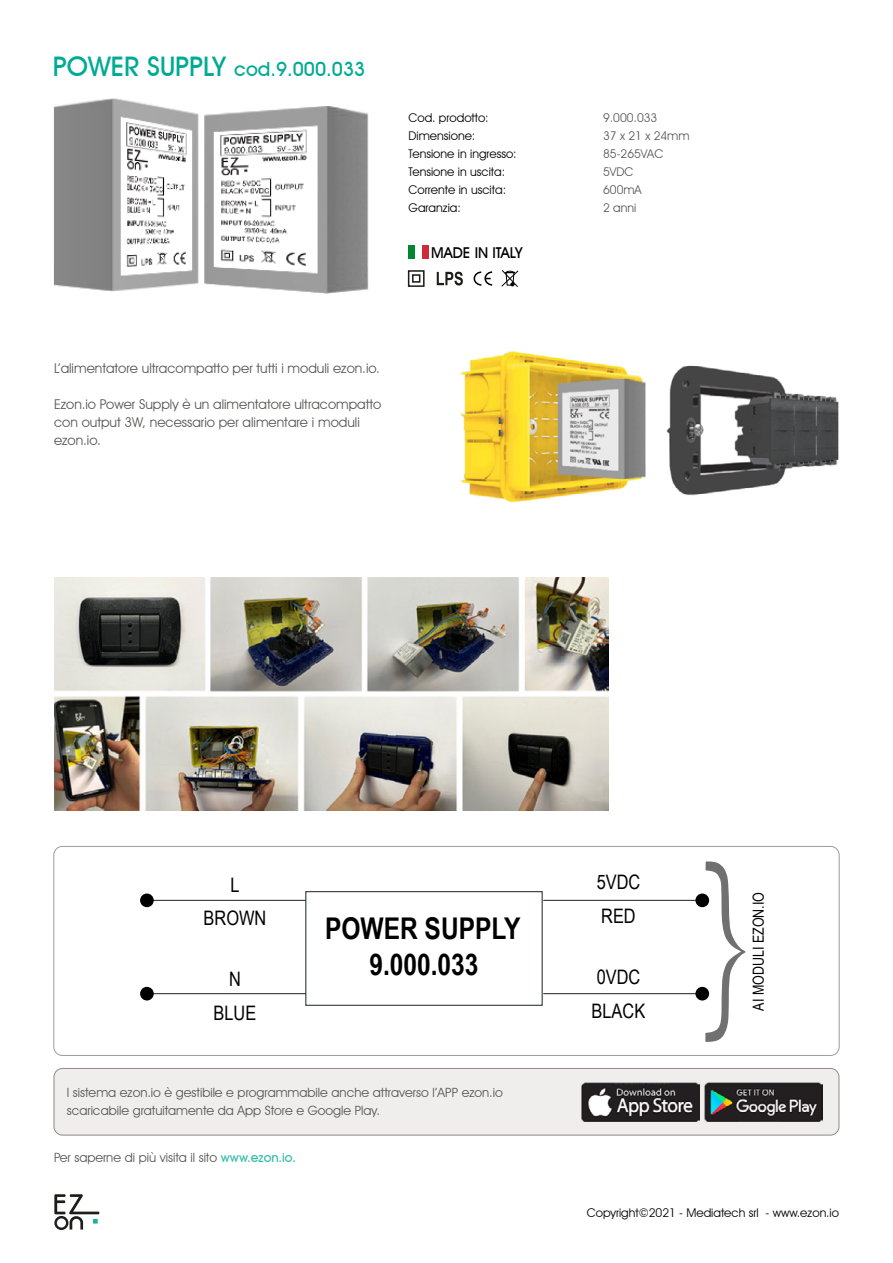
<style>
.page{position:relative;width:893px;height:1263px;background:#fff}
.page>*{position:absolute;margin:0;border:0;box-sizing:border-box;transform-origin:0 0}
.t1{font:700 30px/36px "Arial Narrow";color:#000;text-align:center}
.t2{font:19.95px "Arial Narrow";color:#000}
.t3{font:500 19.5px "Avant Garde IT Cby BT";color:#00ab93}
.t4{font:15.15px "Arial Narrow";color:#000}
.t5{font:500 15px "Avant Garde IT Cby BT";color:#000}
.t6{font:13.5px/18px "Avant Garde IT Cby BT";color:#585756}
.t7{font:12.75px/18px "Avant Garde IT Cby BT";color:#575756}
.t8{font:12px/18px "Avant Garde IT Cby BT";color:#000}
.t9{font:12px/18px "Avant Garde IT Cby BT";color:#575756}
.s1{font-size:27px}
.s2{font-weight:500;color:#33bca9}
</style>
<div class="page">
<svg style="left:54px;top:1194px;width:45px;height:36px"></svg>
<div style="left:54px;top:1068px;width:785px;height:67px;background:#f0eeed;border-radius:9px"></div>
<div style="left:54px;top:1068px;width:785px;height:67px;border:1px solid #928884;border-radius:9px"></div>
<div style="left:409px;top:245px;width:6px;height:14px;background:#00872f"></div>
<div style="left:422px;top:245px;width:6px;height:14px;background:#cf2b36"></div>
<img style="left:54px;top:98px;width:315px;height:196px">
<img style="left:581px;top:1082px;width:118px;height:39px">
<img style="left:705px;top:1082px;width:118px;height:39px">
<img style="left:460px;top:351px;width:379px;height:152px">
<img style="left:54px;top:578px;width:555px;height:233px">
<div style="left:54px;top:846px;width:785px;height:210px;border:1px solid #9d9d9c;border-radius:9px"></div>
<svg style="left:473px;top:271px;width:20px;height:15px"></svg>
<svg style="left:501px;top:270px;width:18px;height:17px"></svg>
<svg style="left:437px;top:272px;width:26px;height:13px"></svg>
<div style="left:408px;top:270px;width:17px;height:17px;border:2px solid #1d1d1b"></div>
<div style="left:412px;top:274px;width:8px;height:9px;border:2px solid #1d1d1b"></div>
<hr style="left:544px;top:900px;width:163px;height:1px;background:#212830">
<hr style="left:544px;top:993px;width:160px;height:1px;background:#212830">
<div style="left:305px;top:891px;width:238px;height:115px;border:1px solid #212830"></div>
<hr style="left:142px;top:993px;width:163px;height:1px;background:#212830">
<hr style="left:145px;top:900px;width:160px;height:1px;background:#212830">
<div style="left:140px;top:987px;width:14px;height:13px;background:#000;border-radius:50%"></div>
<div style="left:140px;top:893px;width:14px;height:14px;background:#000;border-radius:50%"></div>
<svg style="left:696px;top:861px;width:49px;height:181px"></svg>
<div style="left:730px;top:892px;width:43px;height:61px;background:#fff;border-radius:50%"></div>
<div style="left:730px;top:951px;width:43px;height:60px;background:#fff;border-radius:50%"></div>
<h3 class="t3" style="left:53px;top:57px;width:314px"><span class="s1">POWER SUPPLY</span> cod.9.000.033</h3>
<p class="t8" style="left:409px;top:108px;width:110px">Cod. prodotto:<br>Dimensione:<br>Tensione in ingresso:<br>Tensione in uscita:<br>Corrente in uscita:<br>Garanzia:</p>
<p class="t9" style="left:603px;top:108px;width:88px">9.000.033<br>37 x 21 x 24mm<br>85-265VAC<br>5VDC<br>600mA<br>2 anni</p>
<p class="t5" style="left:431px;top:243px;width:93px">MADE IN ITALY</p>
<p class="t6" style="left:54px;top:359px;width:327px">L’alimentatore ultracompatto per tutti i moduli ezon.io.</p>
<p class="t6" style="left:54px;top:395px;width:329px">Ezon.io Power Supply è un alimentatore ultracompatto con output 3W, necessario per alimentare i moduli ezon.io.</p>
<h2 class="t2" style="left:230px;top:870px;width:11px">L</h2>
<h2 class="t2" style="left:204px;top:903px;width:64px">BROWN</h2>
<h2 class="t2" style="left:229px;top:964px;width:13px">N</h2>
<h2 class="t2" style="left:214px;top:998px;width:44px">BLUE</h2>
<h1 class="t1" style="left:325px;top:909px;width:197px">POWER SUPPLY<br>9.000.033</h1>
<p class="t7" style="left:67px;top:1084px;width:438px">I sistema ezon.io è gestibile e programmabile anche attraverso l’APP ezon.io scaricabile gratuitamente da App Store e Google Play.</p>
<p class="t7" style="left:54px;top:1149px;width:244px">Per saperne di più visita il sito <span class="s2">www.ezon.io.</span></p>
<h2 class="t2" style="left:597px;top:868px;width:45px">5VDC</h2>
<h2 class="t2" style="left:601px;top:901px;width:36px">RED</h2>
<h2 class="t2" style="left:597px;top:962px;width:45px">0VDC</h2>
<h2 class="t2" style="left:592px;top:996px;width:55px">BLACK</h2>
<p class="t4" style="left:747px;top:1010px;width:120px;rotate:-90deg">AI MODULI EZON.IO</p>
<p class="t8" style="left:587px;top:1203px;width:254px">Copyright©2021 - Mediatech srl - www.ezon.io</p>
</div>
